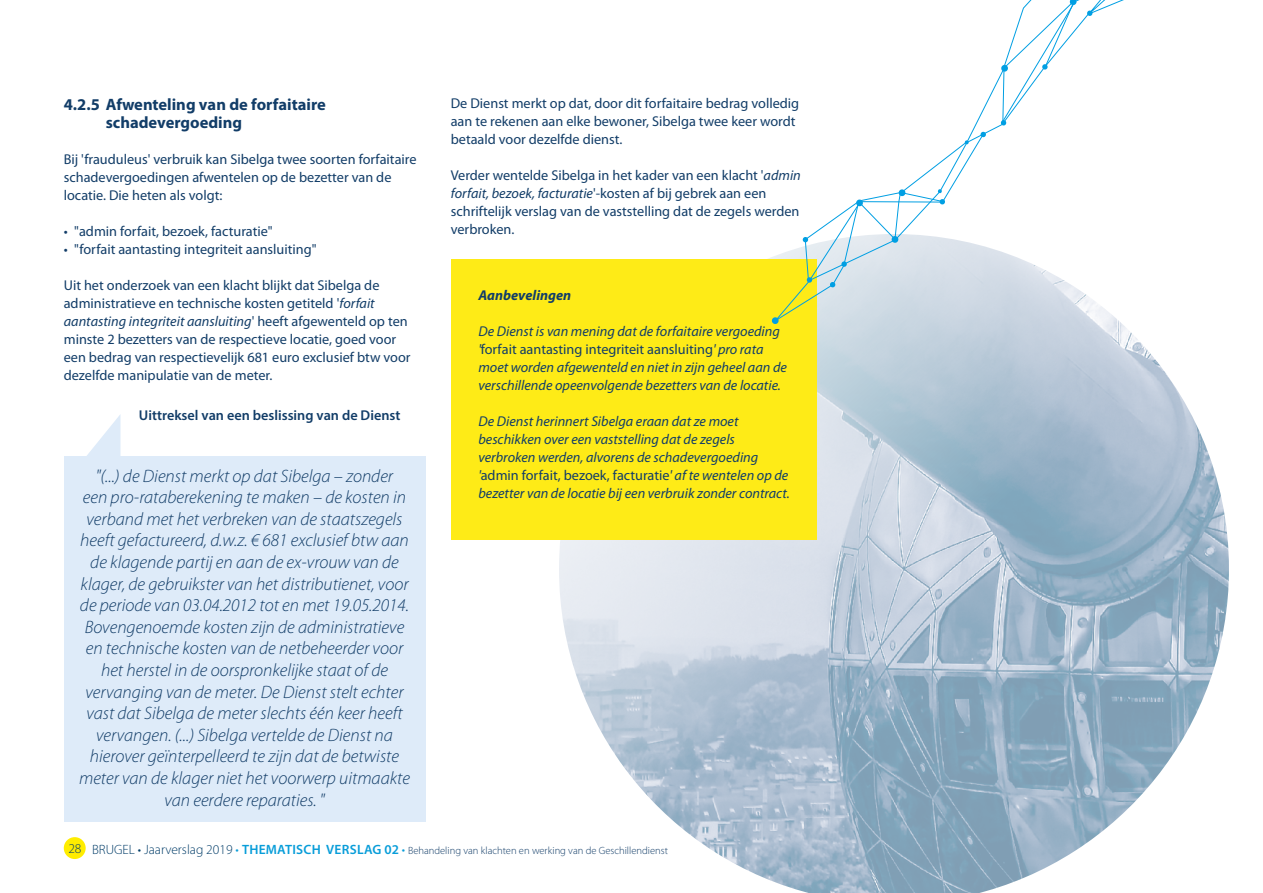
<style>
.page{position:relative;width:1263px;height:893px;background:#fff}
.page>*{position:absolute;margin:0;border:0;box-sizing:border-box;transform-origin:0 0}
.t1{font:italic 300 18px/21.6px "Myriad Pro";color:#123d68;text-align:center}
.t2{font:700 16.5px/18px "Myriad Pro";color:#123d68}
.t3{font:14.25px/18px "Myriad Pro";color:#123d68}
.t4{font:italic 14.25px/18px "Myriad Pro";color:#123d68}
.t5{font:600 14.25px "Myriad Pro";color:#123d68}
.t6{font:italic 700 14.25px "Myriad Pro";color:#123d68}
.t7{font:300 10.5px "Myriad Pro";color:#123d68}
.s1{font-style:italic}
.s2{font-style:normal}
.s3{font-size:13.5px;color:#003c68}
.s4{font-size:13.5px;color:#089dd9}
.s5{font-weight:600;font-size:13.5px;color:#089dd9}
</style>
<div class="page">
<img style="left:559px;top:258px;width:670px;height:635px">
<div style="left:451px;top:259px;width:365px;height:281px;background:#feeb17"></div>
<svg style="left:986px;top:247px;width:158px;height:35px"></svg>
<svg style="left:1000px;top:0;width:124px;height:126px"></svg>
<svg style="left:771px;top:131px;width:215px;height:193px"></svg>
<div style="left:64px;top:457px;width:361px;height:365px;background:#deebf9"></div>
<svg style="left:78px;top:415px;width:42px;height:42px"></svg>
<div style="left:64px;top:837px;width:22px;height:22px;background:#ffed00;border-radius:50%"></div>
<p class="t3" style="left:451px;top:95px;width:350px">De Dienst merkt op dat, door dit forfaitaire bedrag volledig aan te rekenen aan elke bewoner, Sibelga twee keer wordt betaald voor dezelfde dienst.</p>
<p class="t3" style="left:451px;top:167px;width:352px">Verder wentelde Sibelga in het kader van een klacht '<span class="s1">admin forfait, bezoek, facturatie</span>'-kosten af bij gebrek aan een schriftelijk verslag van de vaststelling dat de zegels werden verbroken.</p>
<p class="t2" style="left:106px;top:96px;width:222px;text-indent:-42px">4.2.5 Afwenteling van de forfaitaire schadevergoeding</p>
<p class="t3" style="left:64px;top:151px;width:354px">Bij 'frauduleus' verbruik kan Sibelga twee soorten forfaitaire schadevergoedingen afwentelen op de bezetter van de locatie. Die heten als volgt:</p>
<p class="t3" style="left:64px;top:223px;width:210px">• "admin forfait, bezoek, facturatie"</p>
<p class="t3" style="left:64px;top:241px;width:254px">• "forfait aantasting integriteit aansluiting"</p>
<p class="t3" style="left:64px;top:277px;width:348px">Uit het onderzoek van een klacht blijkt dat Sibelga de administratieve en technische kosten getiteld '<span class="s1">forfait aantasting integriteit aansluiting</span>' heeft afgewenteld op ten minste 2 bezetters van de respectieve locatie, goed voor een bedrag van respectievelijk 681 euro exclusief btw voor dezelfde manipulatie van de meter.</p>
<p class="t6" style="left:478px;top:288px;width:94px">Aanbevelingen</p>
<p class="t4" style="left:478px;top:323px;width:310px">De Dienst is van mening dat de forfaitaire vergoeding '<span class="s2">forfait aantasting integriteit aansluiting</span>' pro rata moet worden afgewenteld en niet in zijn geheel aan de verschillende opeenvolgende bezetters van de locatie.</p>
<p class="t4" style="left:478px;top:413px;width:313px">De Dienst herinnert Sibelga eraan dat ze moet beschikken over een vaststelling dat de zegels verbroken werden, alvorens de schadevergoeding '<span class="s2">admin forfait, bezoek, facturatie</span>' af te wentelen op de bezetter van de locatie bij een verbruik zonder contract.</p>
<p class="t5" style="left:139px;top:406px;width:263px">Uittreksel van een beslissing van de Dienst</p>
<p class="t1" style="left:79px;top:465px;width:332px">"(...) de Dienst merkt op dat Sibelga – zonder<br>een pro-rataberekening te maken – de kosten in verband met het verbreken van de staatszegels heeft gefactureerd, d.w.z. € 681 exclusief btw aan de klagende partij en aan de ex-vrouw van de klager, de gebruikster van het distributienet, voor de periode van 03.04.2012 tot en met 19.05.2014.<br>Bovengenoemde kosten zijn de administratieve en technische kosten van de netbeheerder voor het herstel in de oorspronkelijke staat of de vervanging van de meter. De Dienst stelt echter vast dat Sibelga de meter slechts één keer heeft vervangen. (...) Sibelga vertelde de Dienst na hierover geïnterpelleerd te zijn dat de betwiste meter van de klager niet het voorwerp uitmaakte van eerdere reparaties. "</p>
<p class="t7" style="left:68px;top:844px;width:601px"><span class="s3">28 BRUGEL • Jaarverslag 2019</span> <span class="s4">•</span> <span class="s5">THEMATISCH VERSLAG 02</span> <span class="s4">•</span> Behandeling van klachten en werking van de Geschillendienst</p>
</div>
